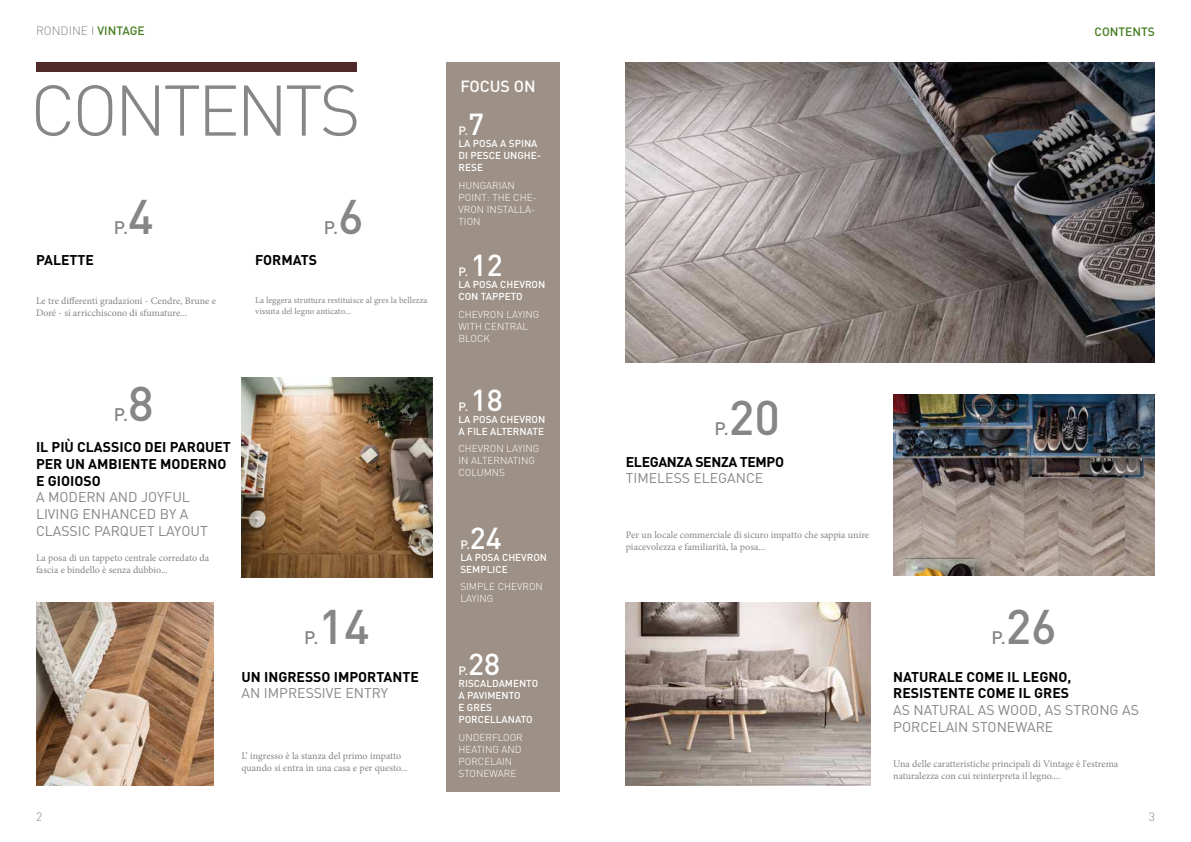
<style>
.page{position:relative;width:1191px;height:842px;background:#fff}
.page>*{position:absolute;margin:0;border:0;box-sizing:border-box;transform-origin:0 0}
.t1{font:500 48px "DIN";color:#878586}
.t2{font:500 30px "DIN";color:#fff}
.t3{font:500 18px "DIN";color:#878586}
.t4{font:500 16px "DIN";color:#fff}
.t5{font:14px/16.8px "DIN";color:#878586}
.t6{font:700 14px/16.8px "DIN";color:#000}
.t7{font:700 14px "DIN";letter-spacing:-.025em;color:#000}
.t8{font:300 12px "DIN";color:#878586}
.t9{font:500 12px "DIN";color:#fff}
.t10{font:500 12px "DIN";color:#457c1f}
.t11{font:10px/12px "Minion Pro";color:#878586}
.t12{font:300 10px/12px "DIN";color:#fff}
.t13{font:500 10px/12px "DIN";color:#fff}
.t14{font:9px/10.8px "Minion Pro";color:#878586}
.s1{font-weight:500;color:#457c1f}
</style>
<div class="page">
<svg style="left:36px;top:85px;width:320px;height:51px"></svg>
<img style="left:36px;top:603px;width:177px;height:182px">
<div style="left:36px;top:62px;width:321px;height:10px;background:#502929"></div>
<div style="left:446px;top:62px;width:113px;height:730px;background:#9d9086"></div>
<img style="left:893px;top:395px;width:262px;height:181px">
<img style="left:242px;top:377px;width:190px;height:201px">
<img style="left:626px;top:603px;width:245px;height:182px">
<img style="left:626px;top:62px;width:529px;height:300px">
<p class="t8" style="left:36px;top:24px;width:110px">RONDINE I <span class="s1">VINTAGE</span></p>
<p class="t10" style="left:1094px;top:24px;width:62px">CONTENTS</p>
<h3 class="t4" style="left:460px;top:77px;width:77px">FOCUS ON</h3>
<h1 class="t1" style="left:128px;top:189px;width:27px">4</h1>
<h3 class="t3" style="left:114px;top:217px;width:16px">P.</h3>
<h1 class="t1" style="left:338px;top:189px;width:27px">6</h1>
<h3 class="t3" style="left:324px;top:217px;width:16px">P.</h3>
<h2 class="t2" style="left:468px;top:107px;width:17px">7</h2>
<p class="t13" style="left:458px;top:138px;width:84px">LA POSA A SPINA<br>DI PESCE UNGHE-<br>RESE</p>
<p class="t12" style="left:458px;top:180px;width:80px">HUNGARIAN<br>POINT: THE CHE-<br>VRON INSTALLA-<br>TION</p>
<p class="t9" style="left:458px;top:124px;width:11px">P.</p>
<h3 class="t6" style="left:36px;top:253px;width:60px">PALETTE</h3>
<p class="t11" style="left:36px;top:295px;width:181px">Le tre differenti gradazioni - Cendre, Brune e<br>Doré - si arricchiscono di sfumature...</p>
<h3 class="t6" style="left:255px;top:253px;width:63px">FORMATS</h3>
<p class="t14" style="left:255px;top:295px;width:174px">La leggera struttura restituisce al gres la bellezza vissuta del legno anticato...</p>
<h2 class="t2" style="left:471px;top:248px;width:33px">12</h2>
<p class="t13" style="left:458px;top:278px;width:88px">LA POSA CHEVRON<br>CON TAPPETO</p>
<p class="t12" style="left:458px;top:308px;width:82px">CHEVRON LAYING<br>WITH CENTRAL<br>BLOCK</p>
<p class="t9" style="left:458px;top:265px;width:11px">P.</p>
<h1 class="t1" style="left:128px;top:376px;width:27px">8</h1>
<h3 class="t6" style="left:36px;top:439px;width:196px">IL PIÙ CLASSICO DEI PARQUET<br>PER UN AMBIENTE MODERNO<br>E GIOIOSO</h3>
<h3 class="t5" style="left:36px;top:490px;width:173px">A MODERN AND JOYFUL<br>LIVING ENHANCED BY A<br>CLASSIC PARQUET LAYOUT</h3>
<h3 class="t3" style="left:114px;top:404px;width:16px">P.</h3>
<p class="t11" style="left:36px;top:552px;width:175px">La posa di un tappeto centrale corredato da fascia e bindello è senza dubbio...</p>
<h2 class="t2" style="left:471px;top:382px;width:33px">18</h2>
<p class="t13" style="left:458px;top:413px;width:88px">LA POSA CHEVRON<br>A FILE ALTERNATE</p>
<p class="t12" style="left:458px;top:443px;width:82px">CHEVRON LAYING<br>IN ALTERNATING<br>COLUMNS</p>
<p class="t9" style="left:458px;top:399px;width:11px">P.</p>
<h2 class="t2" style="left:470px;top:520px;width:33px">24</h2>
<p class="t13" style="left:460px;top:551px;width:88px">LA POSA CHEVRON<br>SEMPLICE</p>
<p class="t12" style="left:460px;top:581px;width:84px">SIMPLE CHEVRON<br>LAYING</p>
<p class="t9" style="left:460px;top:537px;width:11px">P.</p>
<h1 class="t1" style="left:729px;top:390px;width:53px">20</h1>
<h3 class="t3" style="left:714px;top:418px;width:16px">P.</h3>
<h3 class="t7" style="left:626px;top:456px;width:160px">ELEGANZA SENZA TEMPO</h3>
<h3 class="t5" style="left:626px;top:471px;width:139px">TIMELESS ELEGANCE</h3>
<p class="t11" style="left:626px;top:529px;width:245px">Per un locale commerciale di sicuro impatto che sappia unire piacevolezza e familiarità, la posa...</p>
<h1 class="t1" style="left:318px;top:599px;width:53px">14</h1>
<h3 class="t6" style="left:242px;top:669px;width:179px">UN INGRESSO IMPORTANTE</h3>
<h3 class="t5" style="left:242px;top:686px;width:148px">AN IMPRESSIVE ENTRY</h3>
<h3 class="t3" style="left:304px;top:627px;width:16px">P.</h3>
<p class="t11" style="left:242px;top:751px;width:168px">L’ ingresso è la stanza del primo impatto quando si entra in una casa e per questo...</p>
<h2 class="t2" style="left:468px;top:647px;width:33px">28</h2>
<p class="t13" style="left:458px;top:677px;width:81px">RISCALDAMENTO<br>A PAVIMENTO<br>E GRES<br>PORCELLANATO</p>
<p class="t12" style="left:458px;top:731px;width:66px">UNDERFLOOR<br>HEATING AND<br>PORCELAIN<br>STONEWARE</p>
<p class="t9" style="left:458px;top:664px;width:11px">P.</p>
<h1 class="t1" style="left:1005px;top:599px;width:53px">26</h1>
<h3 class="t6" style="left:893px;top:669px;width:180px">NATURALE COME IL LEGNO,<br>RESISTENTE COME IL GRES</h3>
<h3 class="t5" style="left:893px;top:703px;width:247px">AS NATURAL AS WOOD, AS STRONG AS<br>PORCELAIN STONEWARE</h3>
<h3 class="t3" style="left:991px;top:627px;width:16px">P.</h3>
<p class="t11" style="left:893px;top:759px;width:227px">Una delle caratteristiche principali di Vintage è l'estrema naturalezza con cui reinterpreta il legno....</p>
<p class="t8" style="left:36px;top:810px;width:8px">2</p>
<p class="t8" style="left:1148px;top:810px;width:8px">3</p>
</div>
